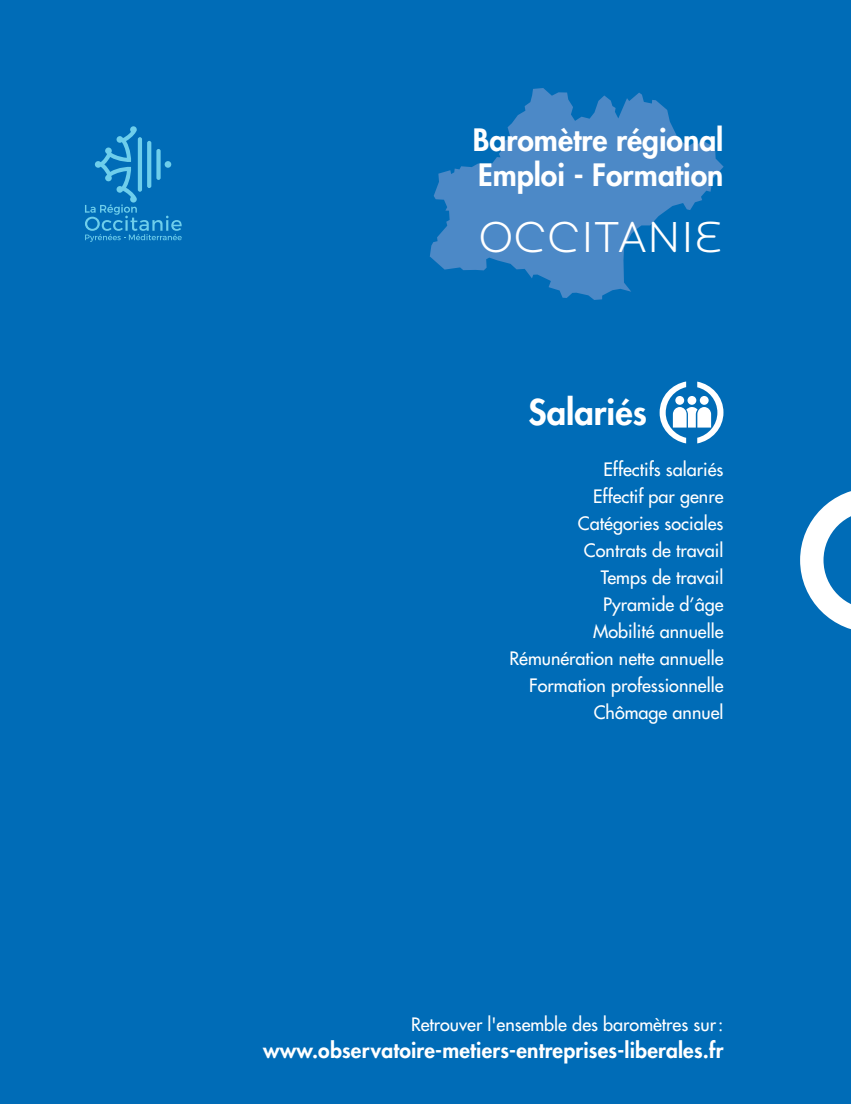
<style>
.page{position:relative;width:851px;height:1104px;background:#fff}
.page>*{position:absolute;margin:0;border:0;box-sizing:border-box;transform-origin:0 0}
.t1{font:300 45px "Locator Display";letter-spacing:.02em;color:#fff}
.t2{font:800 34.5px "Futura Std";color:#fff}
.t3{font:800 30px/35.4px "Futura Std";color:#fff}
.t4{font:800 21px "Futura Std";letter-spacing:.01em;color:#fff}
.t5{font:500 18px/27px "Futura Std";color:#fff;text-align:right}
</style>
<div class="page">
<div style="left:0;top:0;width:850px;height:1104px;background:#006cb7"></div>
<svg style="left:800px;top:491px;width:50px;height:138px"></svg>
<svg style="left:659px;top:381px;width:64px;height:62px"></svg>
<svg style="left:429px;top:88px;width:294px;height:212px;fill:#4c89c7"></svg>
<svg style="left:85px;top:126px;width:97px;height:116px"></svg>
<h3 class="t3" style="left:472px;top:122px;width:252px">Baromètre régional<br>Emploi - Formation</h3>
<h1 class="t1" style="left:478px;top:210px;width:246px">OCCITANIE</h1>
<h2 class="t2" style="left:528px;top:391px;width:120px">Salariés</h2>
<p class="t5" style="left:509px;top:455px;width:215px">Effectifs salariés<br>Effectif par genre<br>Catégories sociales<br>Contrats de travail<br>Temps de travail<br>Pyramide d’âge<br>Mobilité annuelle<br>Rémunération nette annuelle<br>Formation professionnelle<br>Chômage annuel</p>
<p class="t5" style="left:411px;top:1011px;width:314px">Retrouver l'ensemble des baromètres sur:</p>
<p class="t4" style="left:263px;top:1037px;width:461px">www.observatoire-metiers-entreprises-liberales.fr</p>
</div>
